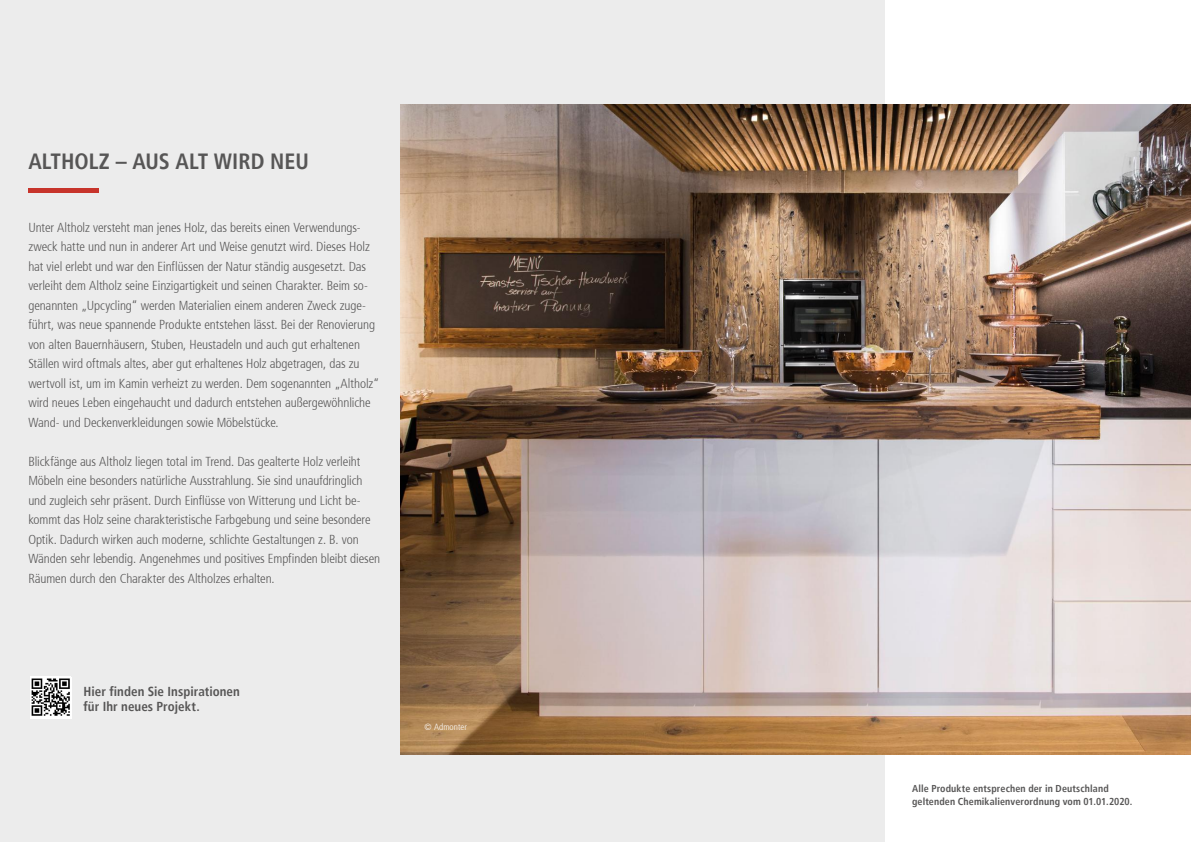
<style>
.page{position:relative;width:1191px;height:842px;background:#fff}
.page>*{position:absolute;margin:0;border:0;box-sizing:border-box;transform-origin:0 0}
.t1{font:700 condensed 22px "Frutiger";color:#575656}
.t2{font:300 condensed 13px/19.5px "Frutiger";letter-spacing:-.005em;color:#575656}
.t3{font:700 condensed 13px/15.6px "Frutiger";letter-spacing:.005em;color:#575656}
.t4{font:700 condensed 10px/13px "Frutiger";letter-spacing:.01em;color:#575656}
.t5{font:300 condensed 9px "Frutiger";letter-spacing:.01em;color:#fff}
</style>
<div class="page">
<div style="left:0;top:0;width:884px;height:842px;background:#ececec"></div>
<img style="left:401px;top:104px;width:790px;height:650px">
<div style="left:28px;top:188px;width:71px;height:5px;background:#c7342b"></div>
<div style="left:30px;top:677px;width:41px;height:41px;background:#fff"></div>
<img style="left:31px;top:678px;width:39px;height:38px">
<h1 class="t1" style="left:28px;top:148px;width:282px">ALTHOLZ – AUS ALT WIRD NEU</h1>
<p class="t2" style="left:28px;top:217px;width:352px">Unter Altholz versteht man jenes Holz, das bereits einen Verwendungs&shy;zweck hatte und nun in anderer Art und Weise genutzt wird. Dieses Holz hat viel erlebt und war den Einflüssen der Natur ständig ausgesetzt. Das verleiht dem Altholz seine Einzigartigkeit und seinen Charakter. Beim so&shy;genannten „Upcycling“ werden Materialien einem anderen Zweck zuge&shy;führt, was neue spannende Produkte entstehen lässt. Bei der Renovierung von alten Bauernhäusern, Stuben, Heustadeln und auch gut erhaltenen Ställen wird oftmals altes, aber gut erhaltenes Holz abgetragen, das zu wertvoll ist, um im Kamin verheizt zu werden. Dem sogenannten „Altholz“ wird neues Leben eingehaucht und dadurch entstehen außergewöhnliche Wand- und Deckenverkleidungen sowie Möbelstücke.</p>
<p class="t2" style="left:28px;top:451px;width:353px">Blickfänge aus Altholz liegen total im Trend. Das gealterte Holz verleiht Möbeln eine besonders natürliche Ausstrahlung. Sie sind unaufdringlich und zugleich sehr präsent. Durch Einflüsse von Witterung und Licht be&shy;kommt das Holz seine charakteristische Farbgebung und seine besondere Optik. Dadurch wirken auch moderne, schlichte Gestaltungen z. B. von Wänden sehr lebendig. Angenehmes und positives Empfinden bleibt diesen Räumen durch den Charakter des Altholzes erhalten.</p>
<p class="t3" style="left:84px;top:683px;width:158px">Hier finden Sie Inspirationen für Ihr neues Projekt.</p>
<p class="t5" style="left:424px;top:722px;width:44px">© Admonter</p>
<p class="t4" style="left:912px;top:782px;width:222px">Alle Produkte entsprechen der in Deutschland geltenden Chemikalienverordnung vom 01.01.2020.</p>
</div>
